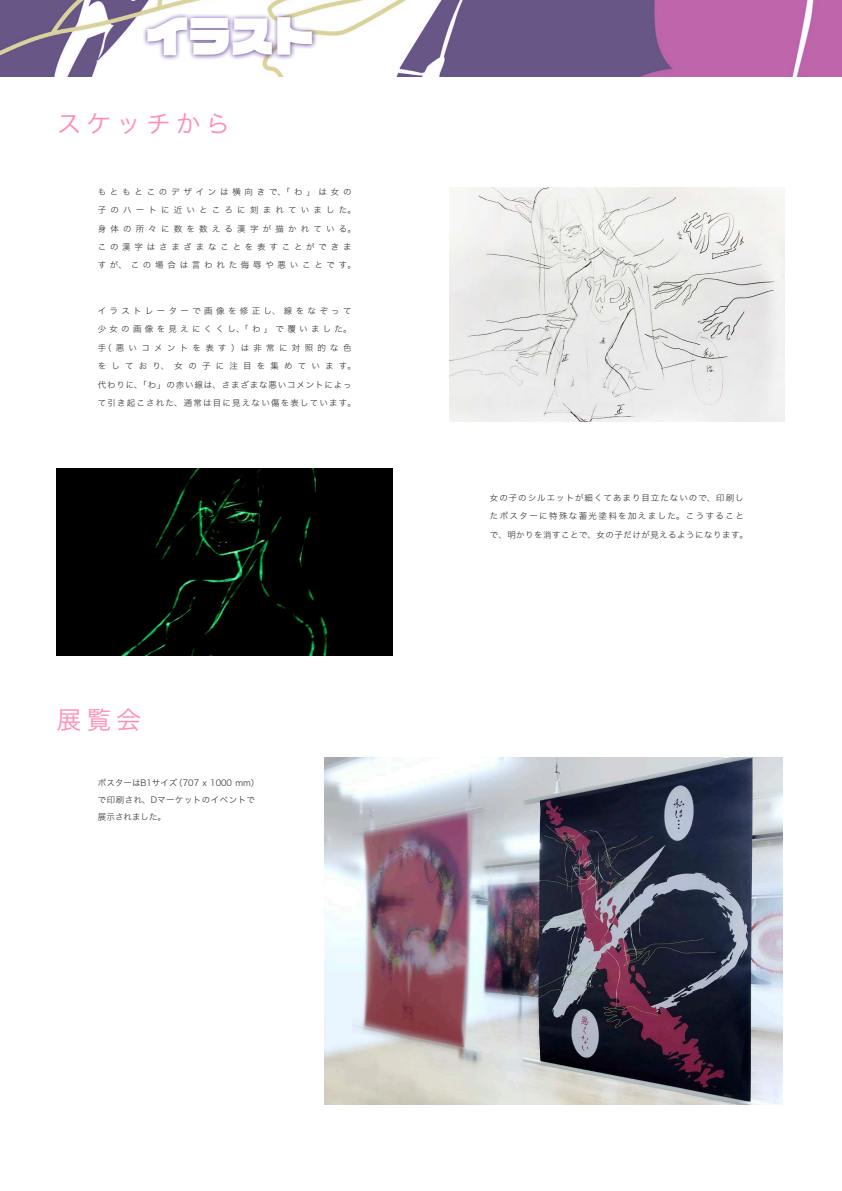
<style>
.page{position:relative;width:842px;height:1191px;background:#fff}
.page>*{position:absolute;margin:0;border:0;box-sizing:border-box;transform-origin:0 0}
.t1{font:42.5px "VDL Logo Jr Black Black";color:#fff}
.t2{font:24.8px "Hiragino Sans W3";letter-spacing:.2em;color:#ff8eb1}
.t3{font:8.5px/18.4px "Hiragino Sans W2";letter-spacing:.115em;color:#231f20}
.t4{font:8.5px/18.4px "Hira Kaku Std N W2";letter-spacing:.49em;color:#231f20}
.t5{font:8.5px/18.4px "Hiragino Sans W2";letter-spacing:.14em;color:#231f20}
.t6{font:8.5px/17px "Hiragino Sans W2";color:#231f20}
.t7{font:8.5px/18.4px "Hiragino Sans W2";letter-spacing:.39em;color:#231f20}
.t8{font:8.5px/18.4px "Hira Kaku Std N W2";letter-spacing:.445em;color:#231f20}
.t9{font:8.5px/18.4px "Hiragino Sans W2";letter-spacing:.555em;color:#231f20}
</style>
<div class="page">
<svg style="left:0;top:0;width:842px;height:76px"></svg>
<img style="left:449px;top:187px;width:335px;height:234px">
<div style="left:57px;top:468px;width:336px;height:187px;background:#000"></div>
<img style="left:325px;top:757px;width:458px;height:347px">
<h1 class="t1" style="left:146px;top:6px;width:172px">イラスト</h1>
<p class="t2" style="left:57px;top:101px;width:175px">スケッチから</p>
<p class="t4" style="left:98px;top:182px;width:260px">もともとこのデザインは横向きで、「わ」は女の子のハートに近いところに刻まれていました。</p>
<p class="t4" style="left:98px;top:219px;width:260px">身体の所々に数を数える漢字が描かれている。</p>
<p class="t8" style="left:98px;top:237px;width:260px">この漢字はさまざまなことを表すことができますが、この場合は言われた侮辱や悪いことです。</p>
<p class="t7" style="left:98px;top:301px;width:255px">イラストレーターで画像を修正し、線をなぞって少女の画像を見えにくくし、「わ」で覆いました。</p>
<p class="t9" style="left:98px;top:338px;width:260px">手（悪いコメントを表す）は非常に対照的な色をしており、女の子に注目を集めています。</p>
<p class="t5" style="left:98px;top:375px;width:260px">代わりに、「わ」の赤い線は、さまざまな悪いコメントによって引き起こされた、通常は目に見えない傷を表しています。</p>
<p class="t2" style="left:57px;top:698px;width:86px">展覧会</p>
<p class="t6" style="left:98px;top:773px;width:163px">ポスターはB1サイズ（707 x 1000 mm）で印刷され、Dマーケットのイベントで展示されました。</p>
<p class="t3" style="left:490px;top:487px;width:260px">女の子のシルエットが細くてあまり目立たないので、印刷したポスターに特殊な蓄光塗料を加えました。こうすることで、明かりを消すことで、女の子だけが見えるようになります。</p>
</div>
